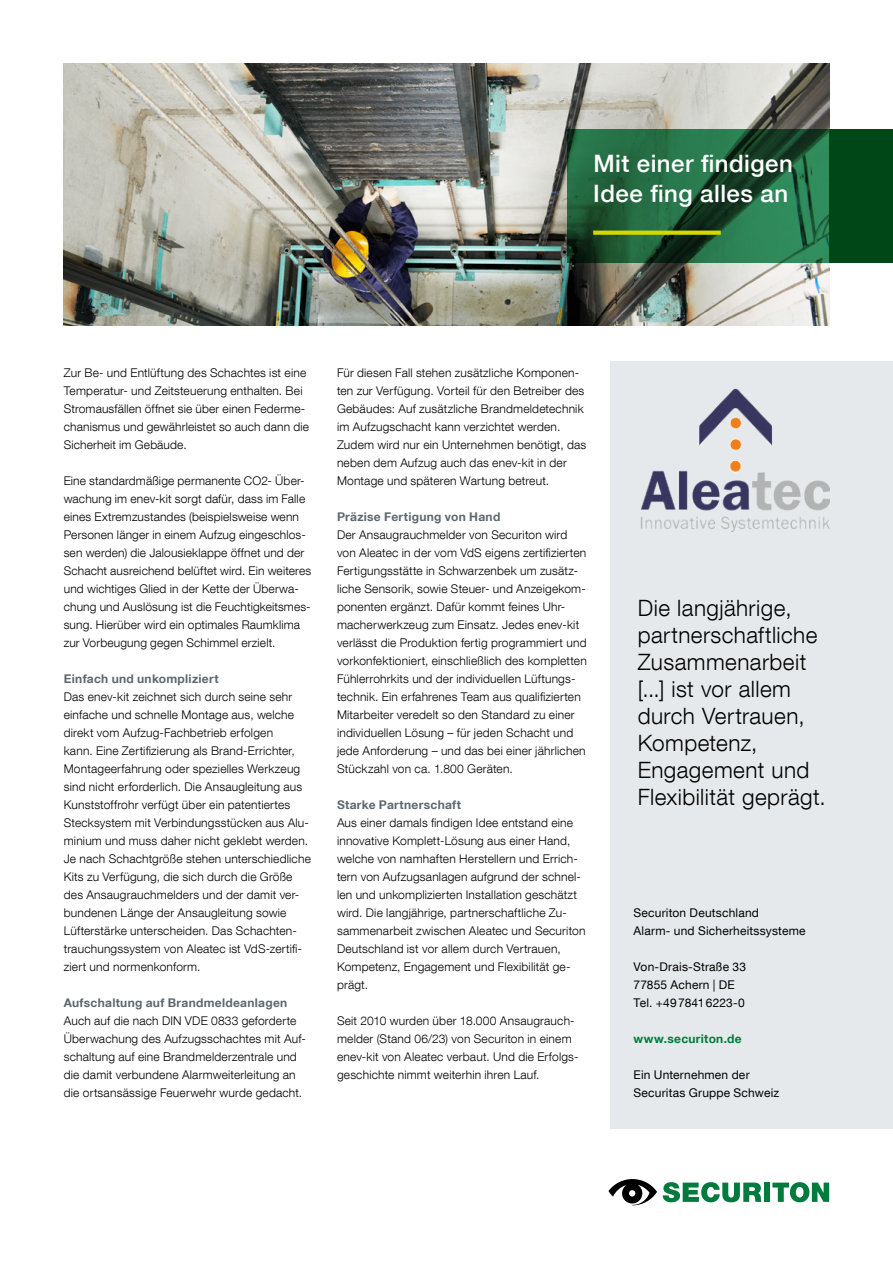
<style>
.page{position:relative;width:893px;height:1263px;background:#fff}
.page>*{position:absolute;margin:0;border:0;box-sizing:border-box;transform-origin:0 0}
.t1{font:500 24px/30px "Helvetica Neue LT Com";letter-spacing:.02em;color:#fff}
.t2{font:300 22.5px/27px "Helvetica Neue LT Com";letter-spacing:.02em;color:#000}
.t3{font:300 12px/18px "Helvetica Neue LT Com";letter-spacing:.015em;color:#000}
.t4{font:12px/18px "Helvetica Neue LT Com";letter-spacing:.015em;color:#000}
.t5{font:700 12px "Helvetica Neue LT Com";letter-spacing:.025em;color:#5d686e}
.t6{font:700 12px "Helvetica Neue LT Com";letter-spacing:.025em;color:#007b3d}
</style>
<div class="page">
<div style="left:610px;top:361px;width:283px;height:768px;background:#e6e9eb"></div>
<img style="left:64px;top:64px;width:765px;height:261px">
<img style="left:641px;top:389px;width:188px;height:142px">
<svg style="left:608px;top:1179px;width:49px;height:26px"></svg>
<svg style="left:663px;top:1182px;width:98px;height:20px"></svg>
<div style="left:764px;top:1182px;width:6px;height:20px;background:#007b3d"></div>
<svg style="left:772px;top:1182px;width:57px;height:20px"></svg>
<svg style="left:568px;top:129px;width:325px;height:134px;background:#1b5d36"></svg>
<svg style="left:593px;top:231px;width:128px;height:4px"></svg>
<h1 class="t1" style="left:593px;top:148px;width:201px">Mit einer findigen<br>Idee fing alles an</h1>
<p class="t3" style="left:64px;top:364px;width:247px">Zur Be- und Entlüftung des Schachtes ist eine Temperatur- und Zeitsteuerung enthalten. Bei Stromausfällen öffnet sie über einen Federme&shy;chanismus und gewährleistet so auch dann die Sicherheit im Gebäude.</p>
<p class="t3" style="left:64px;top:472px;width:249px">Eine standardmäßige permanente CO2- Über&shy;wachung im enev-kit sorgt dafür, dass im Falle eines Extremzustandes (beispielsweise wenn Personen länger in einem Aufzug eingeschlos&shy;sen werden) die Jalousieklappe öffnet und der Schacht ausreichend belüftet wird. Ein weiteres und wichtiges Glied in der Kette der Überwa&shy;chung und Auslösung ist die Feuchtigkeitsmes&shy;sung. Hierüber wird ein optimales Raumklima zur Vorbeugung gegen Schimmel erzielt.</p>
<p class="t5" style="left:64px;top:671px;width:156px">Einfach und unkompliziert</p>
<p class="t3" style="left:64px;top:688px;width:249px">Das enev-kit zeichnet sich durch seine sehr einfache und schnelle Montage aus, welche direkt vom Aufzug-Fachbetrieb erfolgen<br>kann. Eine Zertifizierung als Brand-Errichter, Montageerfahrung oder spezielles Werkzeug sind nicht erforderlich. Die Ansaugleitung aus Kunststoffrohr verfügt über ein patentiertes Stecksystem mit Verbindungsstücken aus Alu&shy;minium und muss daher nicht geklebt werden.<br>Je nach Schachtgröße stehen unterschiedliche Kits zu Verfügung, die sich durch die Größe des Ansaugrauchmelders und der damit ver&shy;bundenen Länge der Ansaugleitung sowie Lüfterstärke unterscheiden. Das Schachten&shy;trauchungssystem von Aleatec ist VdS-zertifi&shy;ziert und normenkonform.</p>
<p class="t5" style="left:64px;top:995px;width:225px">Aufschaltung auf Brandmeldeanlagen</p>
<p class="t3" style="left:64px;top:1012px;width:243px">Auch auf die nach DIN VDE 0833 geforderte Überwachung des Aufzugsschachtes mit Auf&shy;schaltung auf eine Brandmelderzentrale und die damit verbundene Alarmweiterleitung an die ortsansässige Feuerwehr wurde gedacht.</p>
<p class="t3" style="left:337px;top:364px;width:251px">Für diesen Fall stehen zusätzliche Komponen&shy;ten zur Verfügung. Vorteil für den Betreiber des Gebäudes: Auf zusätzliche Brandmeldetechnik im Aufzugschacht kann verzichtet werden.<br>Zudem wird nur ein Unternehmen benötigt, das neben dem Aufzug auch das enev-kit in der Montage und späteren Wartung betreut.</p>
<p class="t5" style="left:337px;top:509px;width:165px">Präzise Fertigung von Hand</p>
<p class="t3" style="left:337px;top:526px;width:251px">Der Ansaugrauchmelder von Securiton wird von Aleatec in der vom VdS eigens zertifizierten Fertigungsstätte in Schwarzenbek um zusätz&shy;liche Sensorik, sowie Steuer- und Anzeigekom&shy;ponenten ergänzt. Dafür kommt feines Uhr&shy;macherwerkzeug zum Einsatz. Jedes enev-kit verlässt die Produktion fertig programmiert und vorkonfektioniert, einschließlich des kompletten Fühlerrohrkits und der individuellen Lüftungs&shy;technik. Ein erfahrenes Team aus qualifizierten Mitarbeiter veredelt so den Standard zu einer individuellen Lösung – für jeden Schacht und jede Anforderung – und das bei einer jährlichen Stückzahl von ca. 1.800 Geräten.</p>
<p class="t5" style="left:337px;top:797px;width:126px">Starke Partnerschaft</p>
<p class="t3" style="left:337px;top:814px;width:250px">Aus einer damals findigen Idee entstand eine innovative Komplett-Lösung aus einer Hand, welche von namhaften Herstellern und Errich&shy;tern von Aufzugsanlagen aufgrund der schnel&shy;len und unkomplizierten Installation geschätzt wird. Die langjährige, partnerschaftliche Zu&shy;sammenarbeit zwischen Aleatec und Securiton Deutschland ist vor allem durch Vertrauen, Kompetenz, Engagement und Flexibilität ge&shy;prägt.</p>
<p class="t3" style="left:337px;top:1012px;width:243px">Seit 2010 wurden über 18.000 Ansaugrauch&shy;melder (Stand 06/23) von Securiton in einem enev-kit von Aleatec verbaut. Und die Erfolgs&shy;geschichte nimmt weiterhin ihren Lauf.</p>
<h2 class="t2" style="left:638px;top:594px;width:189px">Die langjährige, partnerschaftliche<br>Zusammenarbeit [...] ist vor allem durch Vertrauen,<br>Kompetenz,<br>Engagement und<br>Flexibilität geprägt.</h2>
<p class="t4" style="left:634px;top:904px;width:173px">Securiton Deutschland<br>Alarm- und Sicherheitssysteme</p>
<p class="t4" style="left:634px;top:958px;width:114px">Von-Drais-Straße 33<br>77855 Achern | DE<br>Tel. +4978416223-0</p>
<p class="t6" style="left:634px;top:1031px;width:110px">www.securiton.de</p>
<p class="t4" style="left:634px;top:1066px;width:147px">Ein Unternehmen der<br>Securitas Gruppe Schweiz</p>
</div>
